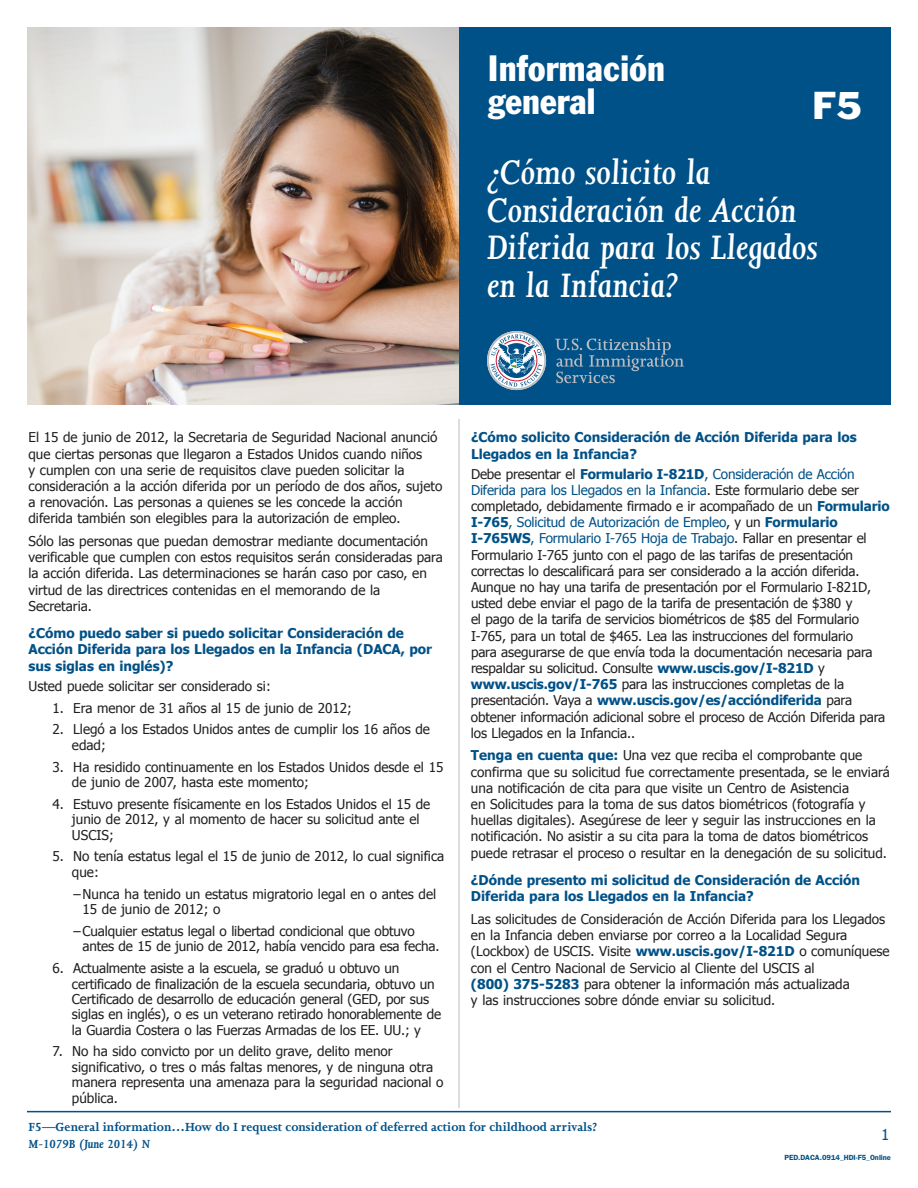
<style>
.page{position:relative;width:918px;height:1188px;background:#fff}
.page>*{position:absolute;margin:0;border:0;box-sizing:border-box;transform-origin:0 0}
.secondary_message__t{font:italic 600 39px/37.5px "Joanna MT Std";color:#fff}
.Primary__title{font:condensed 36px/33px "Franklin Gothic";letter-spacing:.01em;color:#fff}
.t1{font:36px "Franklin Gothic";color:#fff}
.t2{font:15px "Tahoma";color:#005187}
.Copy{font:13.5px/16.2px "Tahoma";color:#231f20}
.copy_with_sub_bullet{font:13.5px/15.5px "Tahoma";color:#231f20}
.copy_subhead{font:700 13.5px/16.2px "Tahoma";color:#005187}
.t3{font:700 13.5px "Joanna";color:#005187}
.t4{font:italic 700 13.5px "Joanna";color:#005187}
.t5{font:600 7.5px "ITC Franklin Gothic Std";color:#005187}
.s1{font-weight:700;color:#005187}
.s2{color:#005187}
</style>
<div class="page">
<hr style="left:27px;top:1111px;width:864px;height:1px;background:#005187">
<hr style="left:458px;top:419px;width:2px;height:689px;background:#d1d2d4">
<div style="left:452px;top:27px;width:439px;height:378px;background:#005187"></div>
<img style="left:27px;top:27px;width:432px;height:378px">
<svg style="left:555px;top:338px;width:129px;height:45px"></svg>
<svg style="left:487px;top:331px;width:59px;height:59px"></svg>
<p class="Primary__title" style="left:488px;top:51px;width:178px">Información general</p>
<p class="t1" style="left:812px;top:82px;width:52px">F5</p>
<p class="secondary_message__t" style="left:487px;top:154px;width:332px">¿Cómo solicito la<br>Consideración de Acción<br>Diferida para los Llegados en la Infancia?</p>
<p class="Copy" style="left:28px;top:429px;width:415px">El 15 de junio de 2012, la Secretaria de Seguridad Nacional anunció que ciertas personas que llegaron a Estados Unidos cuando niños<br>y cumplen con una serie de requisitos clave pueden solicitar la consideración a la acción diferida por un período de dos años, sujeto a renovación. Las personas a quienes se les concede la acción diferida también son elegibles para la autorización de empleo.</p>
<p class="Copy" style="left:28px;top:532px;width:416px">Sólo las personas que puedan demostrar mediante documentación verificable que cumplen con estos requisitos serán consideradas para la acción diferida. Las determinaciones se harán caso por caso, en virtud de las directrices contenidas en el memorando de la Secretaria.</p>
<p class="copy_subhead" style="left:28px;top:624px;width:405px">¿Cómo puedo saber si puedo solicitar Consideración de<br>Acción Diferida para los Llegados en la Infancia (DACA, por sus siglas en inglés)?</p>
<p class="Copy" style="left:28px;top:677px;width:244px">Usted puede solicitar ser considerado si:</p>
<p class="copy_with_sub_bullet" style="left:53px;top:699px;width:301px">1. Era menor de 31 años al 15 de junio de 2012;</p>
<p class="copy_with_sub_bullet" style="left:72px;top:721px;width:359px;text-indent:-19px">2. Llegó a los Estados Unidos antes de cumplir los 16 años de edad;</p>
<p class="copy_with_sub_bullet" style="left:72px;top:758px;width:373px;text-indent:-19px">3. Ha residido continuamente en los Estados Unidos desde el 15 de junio de 2007, hasta este momento;</p>
<p class="copy_with_sub_bullet" style="left:72px;top:796px;width:360px;text-indent:-19px">4. Estuvo presente físicamente en los Estados Unidos el 15 de junio de 2012, y al momento de hacer su solicitud ante el<br>USCIS;</p>
<p class="copy_with_sub_bullet" style="left:72px;top:848px;width:374px;text-indent:-19px">5. No tenía estatus legal el 15 de junio de 2012, lo cual significa que:</p>
<p class="copy_with_sub_bullet" style="left:82px;top:885px;width:355px;text-indent:-9px">–Nunca ha tenido un estatus migratorio legal en o antes del<br>15 de junio de 2012; o</p>
<p class="copy_with_sub_bullet" style="left:82px;top:923px;width:359px;text-indent:-9px">–Cualquier estatus legal o libertad condicional que obtuvo antes de 15 de junio de 2012, había vencido para esa fecha.</p>
<p class="copy_with_sub_bullet" style="left:72px;top:960px;width:371px;text-indent:-19px">6. Actualmente asiste a la escuela, se graduó u obtuvo un certificado de finalización de la escuela secundaria, obtuvo un Certificado de desarrollo de educación general (GED, por sus siglas en inglés), o es un veterano retirado honorablemente de la Guardia Costera o las Fuerzas Armadas de los EE. UU.; y</p>
<p class="copy_with_sub_bullet" style="left:72px;top:1043px;width:373px;text-indent:-19px">7. No ha sido convicto por un delito grave, delito menor significativo, o tres o más faltas menores, y de ninguna otra manera representa una amenaza para la seguridad nacional o pública.</p>
<p class="copy_subhead" style="left:471px;top:428px;width:387px">¿Cómo solicito Consideración de Acción Diferida para los<br>Llegados en la Infancia?</p>
<p class="Copy" style="left:471px;top:465px;width:420px">Debe presentar el <span class="s1">Formulario I-821D</span><span class="s2">, Consideración de Acción Diferida para los Llegados en la Infancia</span>. Este formulario debe ser completado, debidamente firmado e ir acompañado de un <span class="s1">Formulario I-765</span><span class="s2">, Solicitud de Autorización de Empleo</span>, y un <span class="s1">Formulario I-765WS</span><span class="s2">, Formulario I-765 Hoja de Trabajo</span>. Fallar en presentar el Formulario I-765 junto con el pago de las tarifas de presentación correctas lo descalificará para ser considerado a la acción diferida.<br>Aunque no hay una tarifa de presentación por el Formulario I-821D, usted debe enviar el pago de la tarifa de presentación de $380 y<br>el pago de la tarifa de servicios biométricos de $85 del Formulario I-765, para un total de $465. Lea las instrucciones del formulario<br>para asegurarse de que envía toda la documentación necesaria para respaldar su solicitud. Consulte <span class="s1">www.uscis.gov/I-821D</span> y <span class="s1">www.uscis.gov/I-765</span> para las instrucciones completas de la presentación. Vaya a <span class="s1">www.uscis.gov/es/accióndiferida</span> para obtener información adicional sobre el proceso de Acción Diferida para los Llegados en la Infancia..</p>
<p class="Copy" style="left:471px;top:747px;width:421px"><span class="s1">Tenga en cuenta que:</span> Una vez que reciba el comprobante que confirma que su solicitud fue correctamente presentada, se le enviará una notificación de cita para que visite un Centro de Asistencia<br>en Solicitudes para la toma de sus datos biométricos (fotografía y huellas digitales). Asegúrese de leer y seguir las instrucciones en la notificación. No asistir a su cita para la toma de datos biométricos puede retrasar el proceso o resultar en la denegación de su solicitud.</p>
<p class="copy_subhead" style="left:471px;top:871px;width:391px">¿Dónde presento mi solicitud de Consideración de Acción<br>Diferida para los Llegados en la Infancia?</p>
<p class="Copy" style="left:471px;top:910px;width:420px">Las solicitudes de Consideración de Acción Diferida para los Llegados en la Infancia deben enviarse por correo a la Localidad Segura (Lockbox) de USCIS. Visite <span class="s1">www.uscis.gov/I-821D</span> o comuníquese con el Centro Nacional de Servicio al Cliente del USCIS al<br><span class="s1">(800) 375-5283</span> para obtener la información más actualizada<br>y las instrucciones sobre dónde enviar su solicitud.</p>
<p class="t3" style="left:28px;top:1120px;width:570px">F5—General information…How do I request consideration of deferred action for childhood arrivals?</p>
<p class="t4" style="left:28px;top:1136px;width:123px">M-1079B (June 2014) N</p>
<p class="t2" style="left:881px;top:1125px;width:10px">1</p>
<p class="t5" style="left:785px;top:1153px;width:108px">PED.DACA.0914_HDI-F5_Online</p>
</div>
